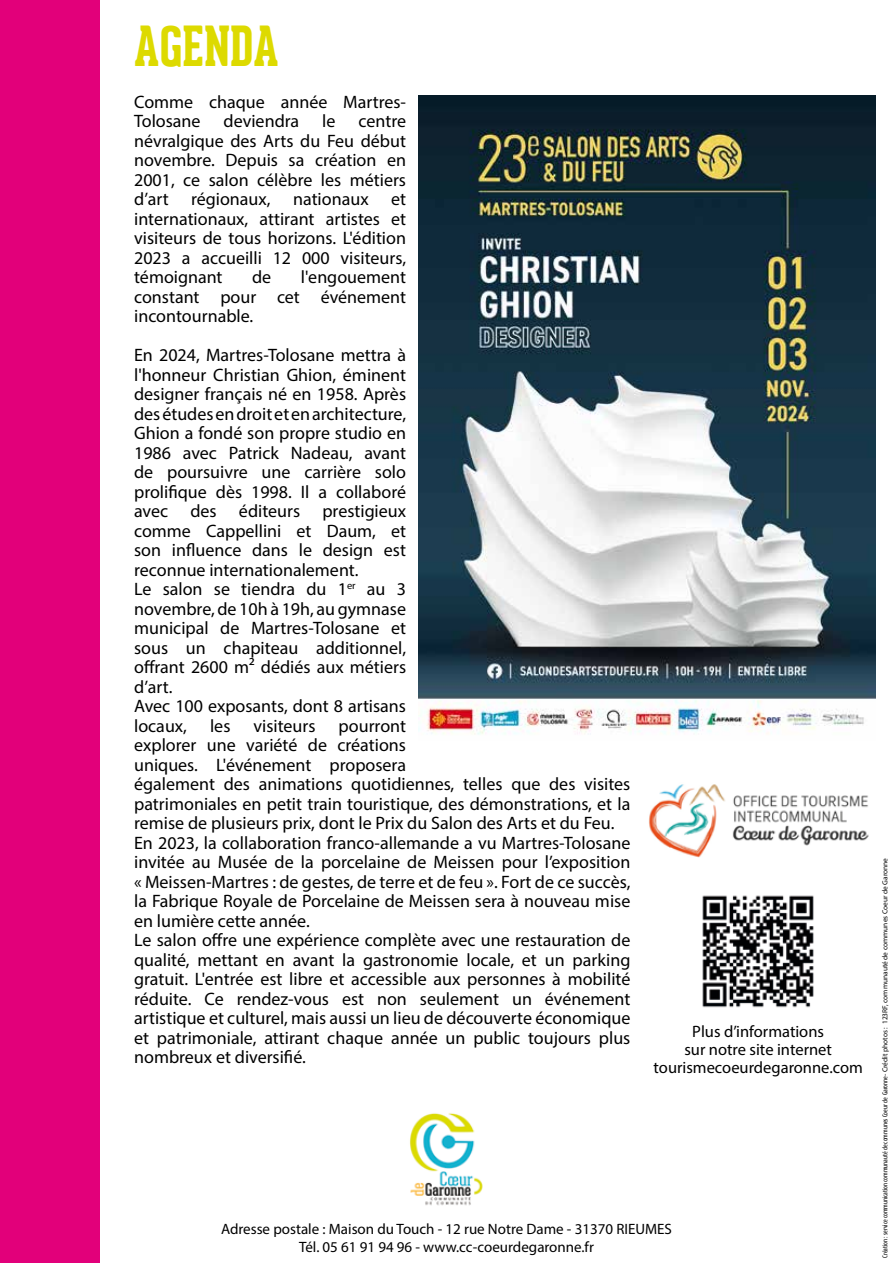
<style>
.page{position:relative;width:893px;height:1263px;background:#fff}
.page>*{position:absolute;margin:0;border:0;box-sizing:border-box;transform-origin:0 0}
.t1{font:800 54px "Geared Slab";color:#ddda00;scale:.89 1}
.t2{font:18px/19.5px "Myriad Pro";color:#000}
.t3{font:16.5px/18px "Myriad Pro";color:#000;text-align:center}
.t4{font:15px/18px "Myriad Pro";color:#000;text-align:center}
.t5{font:condensed 7.35px "Myriad Pro";color:#000}
.s1{font-stretch:normal}
</style>
<div class="page">
<img style="left:410px;top:1113px;width:73px;height:93px">
<div style="left:0;top:0;width:100px;height:1263px;background:#e2007a"></div>
<img style="left:702px;top:895px;width:112px;height:113px">
<img style="left:419px;top:95px;width:457px;height:640px">
<img style="left:649px;top:784px;width:220px;height:74px">
<h1 class="t1" style="left:134px;top:15px;width:164px">AGENDA</h1>
<p class="t2" style="left:134px;top:92px;width:273px">Comme chaque année Martres-<br>Tolosane</p>
<p class="t2" style="left:224px;top:111px;width:77px">deviendra</p>
<p class="t2" style="left:322px;top:111px;width:15px">le</p>
<p class="t2" style="left:134px;top:111px;width:273px;text-align:justify;text-indent:224px">centre névralgique des Arts du Feu début novembre. Depuis sa création en 2001, ce salon célèbre les métiers d’art régionaux, nationaux et internationaux, attirant artistes et visiteurs de tous horizons. L'édition 2023 a accueilli 12 000 visiteurs, témoignant</p>
<p class="t2" style="left:134px;top:267px;width:273px;text-align:justify;text-indent:167px">l'engouement constant pour cet événement incontournable.</p>
<p class="t2" style="left:134px;top:345px;width:273px">En 2024, Martres-Tolosane mettra à l'honneur Christian Ghion, éminent designer français né en 1958. Après des études en droit et en architecture,<br>Ghion a fondé son propre studio en<br>1986 avec Patrick Nadeau, avant de poursuivre une carrière solo prolifique dès 1998. Il a collaboré avec des éditeurs prestigieux comme Cappellini et Daum, et son influence dans le design est reconnue internationalement.<br>Le salon se tiendra du 1<sup>er</sup> au 3 novembre, de 10h à 19h, au gymnase municipal de Martres-Tolosane et sous un chapiteau additionnel, offrant 2600 m² dédiés aux métiers d’art.<br>Avec 100 exposants, dont 8 artisans locaux,</p>
<p class="t2" style="left:252px;top:267px;width:21px">de</p>
<p class="t2" style="left:210px;top:715px;width:22px">les</p>
<p class="t2" style="left:254px;top:715px;width:64px">visiteurs</p>
<p class="t2" style="left:134px;top:715px;width:498px;text-indent:204px">pourront<br>explorer une variété de créations<br>uniques. L'événement proposera<br>également des animations quotidiennes, telles que des visites patrimoniales en petit train touristique, des démonstrations, et la remise de plusieurs prix, dont le Prix du Salon des Arts et du Feu.<br>En 2023, la collaboration franco-allemande a vu Martres-Tolosane invitée au Musée de la porcelaine de Meissen pour l’exposition « Meissen-Martres : de gestes, de terre et de feu ». Fort de ce succès, la Fabrique Royale de Porcelaine de Meissen sera à nouveau mise en lumière cette année.<br>Le salon offre une expérience complète avec une restauration de qualité, mettant en avant la gastronomie locale, et un parking gratuit. L'entrée est libre et accessible aux personnes à mobilité réduite. Ce rendez-vous est non seulement un événement artistique et culturel, mais aussi un lieu de découverte économique et patrimoniale, attirant chaque année un public toujours plus nombreux et diversifié.</p>
<p class="t3" style="left:654px;top:1022px;width:211px">Plus d’informations<br>sur notre site internet tourismecoeurdegaronne.com</p>
<p class="t4" style="left:221px;top:1220px;width:452px">Adresse postale : Maison du Touch - 12 rue Notre Dame - 31370 RIEUMES<br>Tél. 05 61 91 94 96 - www.cc-coeurdegaronne.fr</p>
<p class="t5" style="left:881px;top:1258px;width:401px;rotate:-90deg">Création : service communication communauté de communes Coeur de Garonne<span class="s1">- Crédit photos : 123RF, communauté de communes Coeur de Garonne</span></p>
</div>
